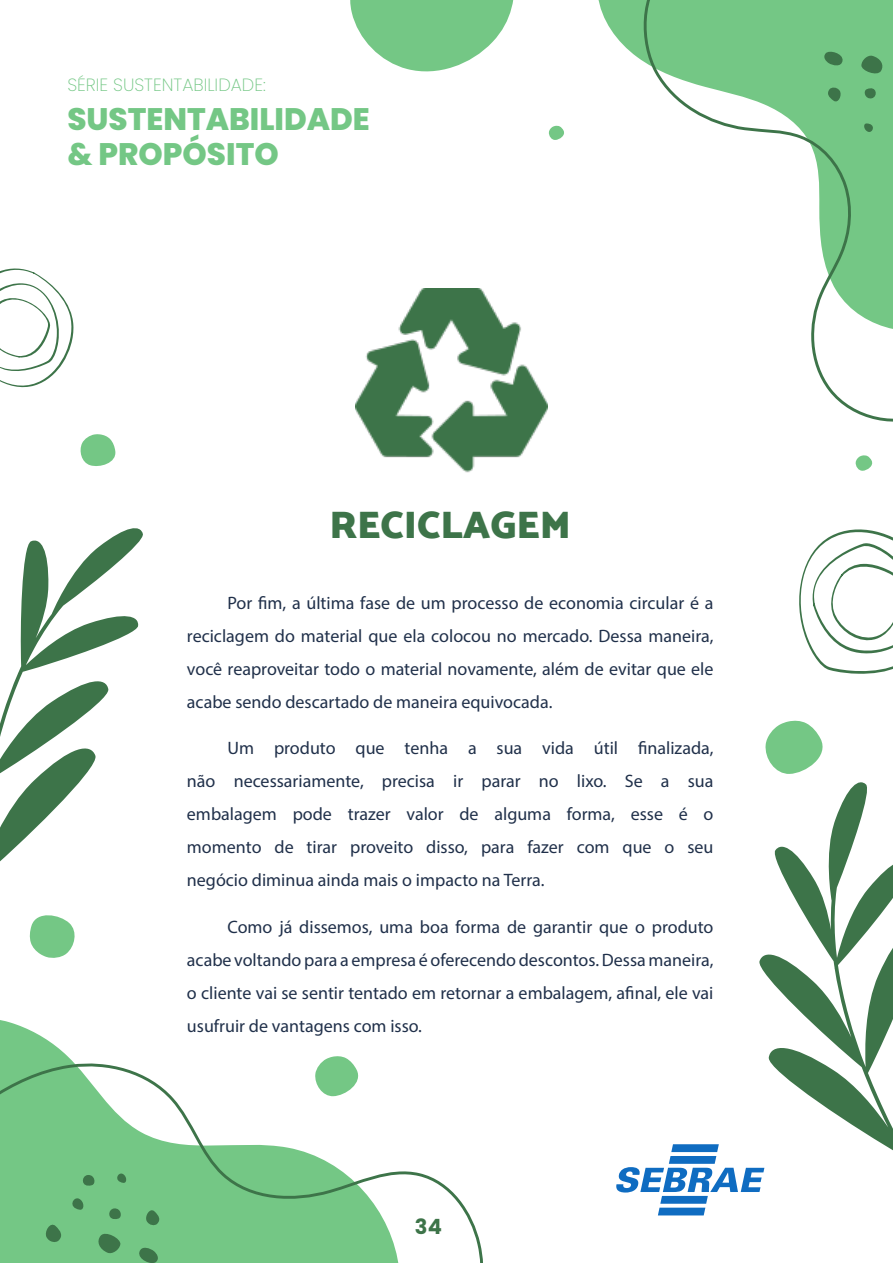
<style>
.page{position:relative;width:893px;height:1263px;background:#fff}
.page>*{position:absolute;margin:0;border:0;box-sizing:border-box;transform-origin:0 0}
.t1{font:900 39px "Catamaran";color:#3d7449}
.t2{font:800 31.05px/35.4px "Poppins";color:#74c785}
.t3{font:700 21px "Poppins";color:#3d7449}
.Texto{font:18px/33px "Myriad Pro";color:#20304a;text-align:justify}
.t4{font:200 17.7px "Poppins";color:#74c785}
</style>
<div class="page">
<svg style="left:0;top:1020px;width:69px;height:38px;fill:#74c785"></svg>
<svg style="left:598px;top:0;width:38px;height:56px;fill:#74c785"></svg>
<svg style="left:0;top:1058px;width:483px;height:205px"></svg>
<svg style="left:636px;top:0;width:257px;height:422px"></svg>
<svg style="left:0;top:528px;width:143px;height:334px"></svg>
<svg style="left:759px;top:782px;width:134px;height:388px"></svg>
<svg style="left:113px;top:1171px;width:14px;height:12px"></svg>
<svg style="left:80px;top:1174px;width:16px;height:14px"></svg>
<svg style="left:144px;top:1207px;width:17px;height:19px"></svg>
<svg style="left:137px;top:1245px;width:23px;height:18px"></svg>
<svg style="left:44px;top:1221px;width:19px;height:22px"></svg>
<svg style="left:96px;top:1230px;width:25px;height:25px"></svg>
<svg style="left:67px;top:1196px;width:18px;height:14px"></svg>
<svg style="left:107px;top:1208px;width:16px;height:14px"></svg>
<svg style="left:863px;top:123px;width:13px;height:10px"></svg>
<svg style="left:892px;top:113px;width:1px;height:15px"></svg>
<svg style="left:826px;top:87px;width:16px;height:17px"></svg>
<svg style="left:822px;top:49px;width:21px;height:19px"></svg>
<svg style="left:861px;top:55px;width:24px;height:22px"></svg>
<svg style="left:863px;top:85px;width:15px;height:15px"></svg>
<svg style="left:799px;top:529px;width:94px;height:145px"></svg>
<svg style="left:0;top:268px;width:74px;height:120px"></svg>
<svg style="left:350px;top:0;width:164px;height:72px"></svg>
<svg style="left:29px;top:915px;width:46px;height:43px"></svg>
<svg style="left:80px;top:434px;width:36px;height:32px"></svg>
<svg style="left:314px;top:1056px;width:50px;height:40px"></svg>
<svg style="left:765px;top:720px;width:58px;height:54px"></svg>
<svg style="left:548px;top:126px;width:16px;height:14px"></svg>
<svg style="left:855px;top:455px;width:18px;height:16px"></svg>
<svg style="left:616px;top:1144px;width:148px;height:71px"></svg>
<img style="left:355px;top:288px;width:192px;height:185px">
<p class="t4" style="left:67px;top:75px;width:200px">SÉRIE SUSTENTABILIDADE:</p>
<h2 class="t2" style="left:67px;top:102px;width:304px">SUSTENTABILIDADE &amp; PROPÓSITO</h2>
<h3 class="t1" style="left:329px;top:502px;width:243px">RECICLAGEM</h3>
<p class="Texto" style="left:187px;top:586px;width:528px;text-indent:40px">Por fim, a última fase de um processo de economia circular é a reciclagem do material que ela colocou no mercado. Dessa maneira, você reaproveitar todo o material novamente, além de evitar que ele acabe sendo descartado de maneira equivocada.</p>
<p class="Texto" style="left:187px;top:731px;width:528px;text-indent:40px">Um produto que tenha a sua vida útil finalizada, não necessariamente, precisa ir parar no lixo. Se a sua embalagem pode trazer valor de alguma forma, esse é o momento de tirar proveito disso, para fazer com que o seu negócio diminua ainda mais o impacto na Terra.</p>
<p class="Texto" style="left:187px;top:910px;width:528px;text-indent:40px">Como já dissemos, uma boa forma de garantir que o produto acabe voltando para a empresa é oferecendo descontos. Dessa maneira, o cliente vai se sentir tentado em retornar a embalagem, afinal, ele vai usufruir de vantagens com isso.</p>
<p class="t3" style="left:415px;top:1214px;width:28px">34</p>
</div>
